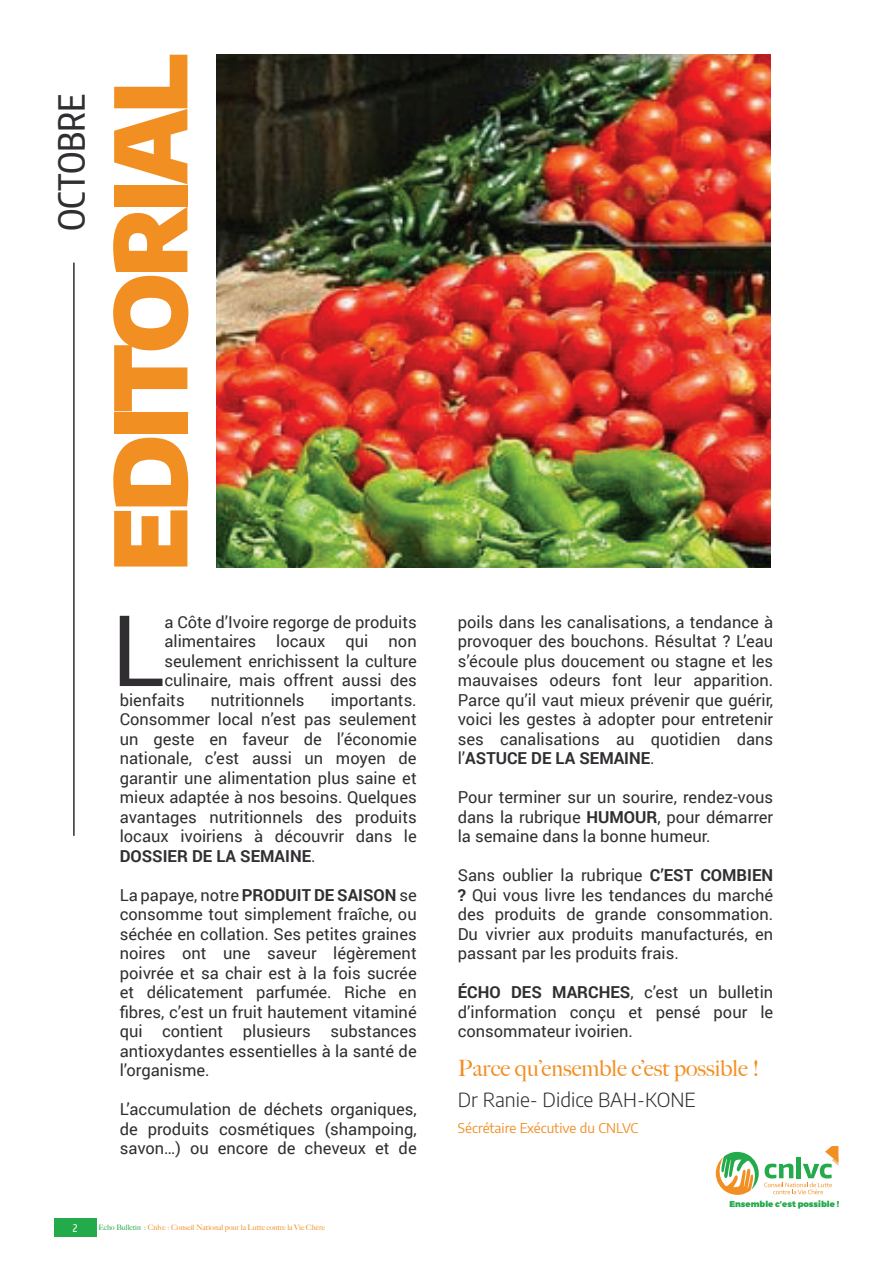
<style>
.page{position:relative;width:893px;height:1263px;background:#fff}
.page>*{position:absolute;margin:0;border:0;box-sizing:border-box;transform-origin:0 0}
.t1{font:900 99px "Encode Sans";letter-spacing:-.05em;color:#f28f23}
.t2{font:98.85px "Roboto";color:#312e32}
.t3{font:500 36px "Encode Sans Compressed";color:#312e32}
.t4{font:500 22.5px "Big Caslon";color:#f28f23}
.t5{font:300 19.5px "Encode Sans";color:#312e32}
.t6{font:16.5px/19.5px "Roboto";color:#312e32;text-align:justify}
.t7{font:13.5px "Encode Sans";color:#f28f23}
.t8{font:500 10.5px "Encode Sans Compressed";color:#fff}
.t9{font:900 8.4px "Montserrat";color:#23aa4a}
.t10{font:500 7.5px "Big Caslon";color:#f28f23}
.s1{font-weight:700}
.s2{color:#23aa4a}
</style>
<div class="page">
<div style="left:54px;top:1218px;width:42px;height:19px;background:#23aa4a"></div>
<img style="left:217px;top:54px;width:554px;height:513px">
<hr style="left:73px;top:263px;width:2px;height:573px;background:#312e32">
<svg style="left:715px;top:1146px;width:123px;height:49px"></svg>
<h3 class="t3" style="left:48px;top:231px;width:139px;rotate:-90deg">OCTOBRE</h3>
<h1 class="t1" style="left:72px;top:572px;width:519px;rotate:-90deg">EDITORIAL</h1>
<h2 class="t2" style="left:111px;top:581px;width:55px">L</h2>
<p class="t6" style="left:164px;top:611px;width:254px">a Côte d’Ivoire regorge de produits</p>
<p class="t6" style="left:164px;top:631px;width:254px">alimentaires locaux qui non</p>
<p class="t6" style="left:164px;top:650px;width:254px">seulement enrichissent la culture</p>
<p class="t6" style="left:164px;top:670px;width:254px">culinaire, mais offrent aussi des</p>
<p class="t6" style="left:120px;top:689px;width:66px">bienfaits</p>
<p class="t6" style="left:211px;top:689px;width:95px">nutritionnels</p>
<p class="t6" style="left:120px;top:689px;width:298px;text-indent:211px">importants.<br>Consommer local n’est pas seulement un geste en faveur de l’économie nationale, c’est aussi un moyen de garantir une alimentation plus saine et mieux adaptée à nos besoins. Quelques avantages nutritionnels des produits locaux ivoiriens à découvrir dans le <span class="s1">DOSSIER DE LA SEMAINE</span>.</p>
<p class="t6" style="left:120px;top:884px;width:298px">La papaye, notre <span class="s1">PRODUIT DE SAISON</span> se consomme tout simplement fraîche, ou séchée en collation. Ses petites graines noires ont une saveur légèrement poivrée et sa chair est à la fois sucrée et délicatement parfumée. Riche en fibres, c’est un fruit hautement vitaminé qui contient plusieurs substances antioxydantes essentielles à la santé de l’organisme.</p>
<p class="t6" style="left:120px;top:1099px;width:298px">L’accumulation de déchets organiques, de produits cosmétiques (shampoing, savon…) ou encore de cheveux et de</p>
<p class="t8" style="left:73px;top:1221px;width:6px">2</p>
<p class="t10" style="left:98px;top:1221px;width:228px"><span class="s2">Echo Bulletin :</span> Cnlvc : Conseil National pour la Lutte contre la Vie Chère</p>
<p class="t6" style="left:458px;top:611px;width:317px">poils dans les canalisations, a tendance à provoquer des bouchons. Résultat ? L’eau s’écoule plus doucement ou stagne et les mauvaises odeurs font leur apparition.<br>Parce qu’il vaut mieux prévenir que guérir, voici les gestes à adopter pour entretenir ses canalisations au quotidien dans l’<span class="s1">ASTUCE DE LA SEMAINE</span>.</p>
<p class="t6" style="left:458px;top:787px;width:317px">Pour terminer sur un sourire, rendez-vous dans la rubrique <span class="s1">HUMOUR</span>, pour démarrer la semaine dans la bonne humeur.</p>
<p class="t6" style="left:458px;top:865px;width:317px">Sans oublier la rubrique <span class="s1">C’EST COMBIEN ?</span> Qui vous livre les tendances du marché des produits de grande consommation.<br>Du vivrier aux produits manufacturés, en passant par les produits frais.</p>
<p class="t6" style="left:458px;top:982px;width:317px"><span class="s1">ÉCHO DES MARCHES</span>, c’est un bulletin d’information conçu et pensé pour le consommateur ivoirien.</p>
<h3 class="t4" style="left:458px;top:1049px;width:303px">Parce qu’ensemble c’est possible !</h3>
<p class="t5" style="left:458px;top:1086px;width:239px">Dr Ranie- Didice BAH-KONE</p>
<p class="t7" style="left:458px;top:1118px;width:182px">Sécrétaire Exécutive du CNLVC</p>
<p class="t9" style="left:729px;top:1199px;width:111px">Ensemble c’est possible !</p>
</div>
